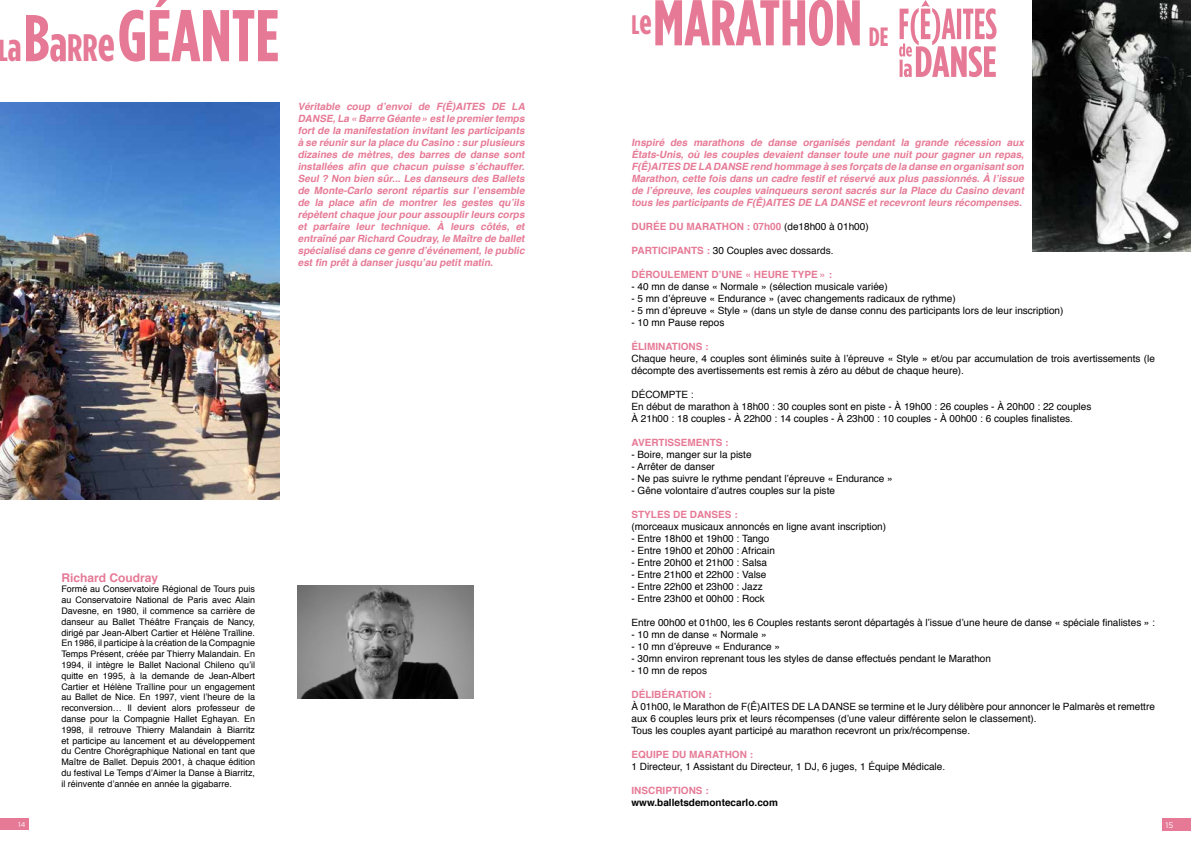
<style>
.page{position:relative;width:1191px;height:842px;background:#fff}
.page>*{position:absolute;margin:0;border:0;box-sizing:border-box;transform-origin:0 0}
.t1{font:700 73.1px "Gotham Condensed";color:#e67a96}
.t2{font:700 64.4px "Gotham Condensed";color:#e67a96}
.t3{font:700 26.4px "Gotham Condensed";color:#e67a96}
.t4{font:700 12px "Helvetica";color:#e67a96}
.t5{font:10px/12px "Helvetica";color:#000}
.t6{font:italic 700 10px/12px "Helvetica";color:#e67a96;text-align:justify}
.t7{font:700 10px "Helvetica";color:#e67a96}
.t8{font:700 10px "Helvetica";color:#020203}
.t9{font:9px/10.8px "Helvetica";color:#000;text-align:justify}
.t10{font:8px "Gotham";color:#fff}
.t11{font:7px "Gotham";color:#fff}
.s1{font-size:30.3px}
.s2{font-size:39.4px}
.s3{font-size:66px}
.s4{font-size:50.3px}
.s5{font-size:38.3px}
.s6{font-size:48.7px}
.s7{font-weight:400;color:#000}
.s8{font-weight:700;color:#e67a96}
</style>
<div class="page">
<div style="left:0;top:818px;width:28px;height:12px;background:#e67a96"></div>
<div style="left:1162px;top:818px;width:29px;height:13px;background:#e67a96"></div>
<img style="left:298px;top:586px;width:175px;height:112px">
<img style="left:0;top:102px;width:279px;height:398px">
<img style="left:1032px;top:0;width:159px;height:251px">
<svg style="left:899px;top:0;width:97px;height:77px"></svg>
<h1 class="t1" style="left:-1px;top:-6px;width:282px"><span class="s1">L</span><span class="s2">a</span><span class="s3">B</span><span class="s4">a</span><span class="s5">RR</span><span class="s6">e</span>GÉANTE</h1>
<p class="t6" style="left:298px;top:100px;width:232px">Véritable coup d’envoi de F(Ê)AITES DE LA DANSE,La « Barre Géante » estle premiertemps fortde la manifestation invitantles participants à se réunirsurla place du Casino :surplusieurs dizaines de mètres, des barres de danse sont installées afin que chacun puisse s’échauffer.<br>Seul? Non bien sûr...Les danseurs des Ballets de Monte-Carlo seront répartis sur l’ensemble de la place afin de montrer les gestes qu’ils répètentchaque jourpourassouplirleurs corps et parfaire leur technique. À leurs côtés, et entraîné parRichard Coudray,le Maître de ballet spécialisé dans ce genre d’événement,le public estfin prêtà danserjusqu’au petitmatin.</p>
<p class="t4" style="left:61px;top:568px;width:98px">Richard Coudray</p>
<p class="t9" style="left:61px;top:584px;width:195px">Formé au Conservatoire Régional de Tours puis au Conservatoire National de Paris avec Alain Davesne, en 1980, il commence sa carrière de danseur au Ballet Théâtre Français de Nancy, dirigé par Jean-Albert Cartier et Hélène Traïline.<br>En 1986, il participe à la création de la Compagnie Temps Présent, créée par Thierry Malandain. En 1994, il intègre le Ballet Nacional Chileno qu’il quitte en 1995, à la demande de Jean-Albert Cartier et Hélène Traïline pour un engagement au Ballet de Nice. En 1997, vient l’heure de la reconversion… Il devient alors professeur de danse pour la Compagnie Hallet Eghayan. En 1998, il retrouve Thierry Malandain à Biarritz et participe au lancement et au développement du Centre Chorégraphique National en tant que Maître de Ballet. Depuis 2001, à chaque édition du festival Le Temps d’Aimer la Danse à Biarritz, il réinvente d’année en année la gigabarre.</p>
<h2 class="t2" style="left:631px;top:-13px;width:232px"><sup>L</sup><sup>e</sup>MARATHON</h2>
<h3 class="t3" style="left:868px;top:22px;width:21px">DE</h3>
<p class="t6" style="left:631px;top:137px;width:397px">Inspiré des marathons de danse organisés pendant la grande récession aux États-Unis, où les couples devaient danser toute une nuit pour gagner un repas, F(Ê)AITES DE LA DANSE rend hommage à ses forçats de la danse en organisantson Marathon,cette fois dans un cadre festifetréservé aux plus passionnés.À l’issue de l’épreuve,les couples vainqueurs serontsacrés surla Place du Casino devant tous les participants de F(Ê)AITES DE LA DANSE etrecevrontleurs récompenses.</p>
<p class="t7" style="left:631px;top:218px;width:239px">DURÉE DU MARATHON : 07h00 <span class="s7">(de18h00 à 01h00)</span></p>
<p class="t5" style="left:631px;top:245px;width:203px"><span class="s8">PARTICIPANTS :</span> 30 Couples avec dossards.</p>
<p class="t7" style="left:631px;top:266px;width:202px">DÉROULEMENT D’UNE « HEURE TYPE » :</p>
<p class="t5" style="left:631px;top:281px;width:258px">- 40 mn de danse « Normale » (sélection musicale variée)</p>
<p class="t5" style="left:631px;top:293px;width:326px">- 5 mn d’épreuve « Endurance » (avec changements radicaux de rythme)</p>
<p class="t5" style="left:631px;top:305px;width:433px">- 5 mn d’épreuve « Style » (dans un style de danse connu des participants lors de leur inscription)</p>
<p class="t5" style="left:631px;top:317px;width:94px">- 10 mn Pause repos</p>
<p class="t7" style="left:631px;top:338px;width:79px">ÉLIMINATIONS :</p>
<p class="t5" style="left:631px;top:353px;width:525px">Chaque heure, 4 couples sont éliminés suite à l’épreuve « Style » et/ou par accumulation de trois avertissements (le décompte des avertissements est remis à zéro au début de chaque heure).</p>
<p class="t5" style="left:631px;top:389px;width:461px">DÉCOMPTE :<br>En début de marathon à 18h00 : 30 couples sont en piste - À 19h00 : 26 couples - À 20h00 : 22 couples<br>À 21h00 : 18 couples - À 22h00 : 14 couples - À 23h00 : 10 couples - À 00h00 : 6 couples finalistes.</p>
<p class="t7" style="left:631px;top:434px;width:99px">AVERTISSEMENTS :</p>
<p class="t5" style="left:631px;top:449px;width:122px">- Boire, manger sur la piste</p>
<p class="t5" style="left:631px;top:461px;width:85px">- Arrêter de danser</p>
<p class="t5" style="left:631px;top:473px;width:263px">- Ne pas suivre le rythme pendant l’épreuve « Endurance »</p>
<p class="t5" style="left:631px;top:485px;width:205px">- Gêne volontaire d’autres couples sur la piste</p>
<p class="t7" style="left:631px;top:506px;width:108px">STYLES DE DANSES :</p>
<p class="t5" style="left:631px;top:521px;width:256px">(morceaux musicaux annoncés en ligne avant inscription)</p>
<p class="t5" style="left:631px;top:533px;width:139px">- Entre 18h00 et 19h00 : Tango</p>
<p class="t5" style="left:631px;top:545px;width:145px">- Entre 19h00 et 20h00 : Africain</p>
<p class="t5" style="left:631px;top:557px;width:137px">- Entre 20h00 et 21h00 : Salsa</p>
<p class="t5" style="left:631px;top:569px;width:136px">- Entre 21h00 et 22h00 : Valse</p>
<p class="t5" style="left:631px;top:581px;width:133px">- Entre 22h00 et 23h00 : Jazz</p>
<p class="t5" style="left:631px;top:593px;width:135px">- Entre 23h00 et 00h00 : Rock</p>
<p class="t5" style="left:631px;top:617px;width:525px">Entre 00h00 et 01h00, les 6 Couples restants seront départagés à l’issue d’une heure de danse « spéciale finalistes » :</p>
<p class="t5" style="left:631px;top:629px;width:137px">- 10 mn de danse « Normale »</p>
<p class="t5" style="left:631px;top:641px;width:150px">- 10 mn d’épreuve « Endurance »</p>
<p class="t5" style="left:631px;top:653px;width:361px">- 30mn environ reprenant tous les styles de danse effectués pendant le Marathon</p>
<p class="t5" style="left:631px;top:665px;width:77px">- 10 mn de repos</p>
<p class="t7" style="left:631px;top:686px;width:82px">DÉLIBÉRATION :</p>
<p class="t5" style="left:631px;top:701px;width:525px">À 01h00, le Marathon de F(Ê)AITES DE LA DANSE se termine et le Jury délibère pour annoncer le Palmarès et remettre aux 6 couples leurs prix et leurs récompenses (d’une valeur différente selon le classement).<br>Tous les couples ayant participé au marathon recevront un prix/récompense.</p>
<p class="t7" style="left:631px;top:746px;width:123px">EQUIPE DU MARATHON :</p>
<p class="t5" style="left:631px;top:761px;width:315px">1 Directeur, 1 Assistant du Directeur, 1 DJ, 6 juges, 1 Équipe Médicale.</p>
<p class="t7" style="left:631px;top:782px;width:79px">INSCRIPTIONS :</p>
<p class="t8" style="left:631px;top:794px;width:148px">www.balletsdemontecarlo.com</p>
<p class="t11" style="left:18px;top:821px;width:9px">14</p>
<p class="t10" style="left:1165px;top:820px;width:9px">15</p>
</div>
